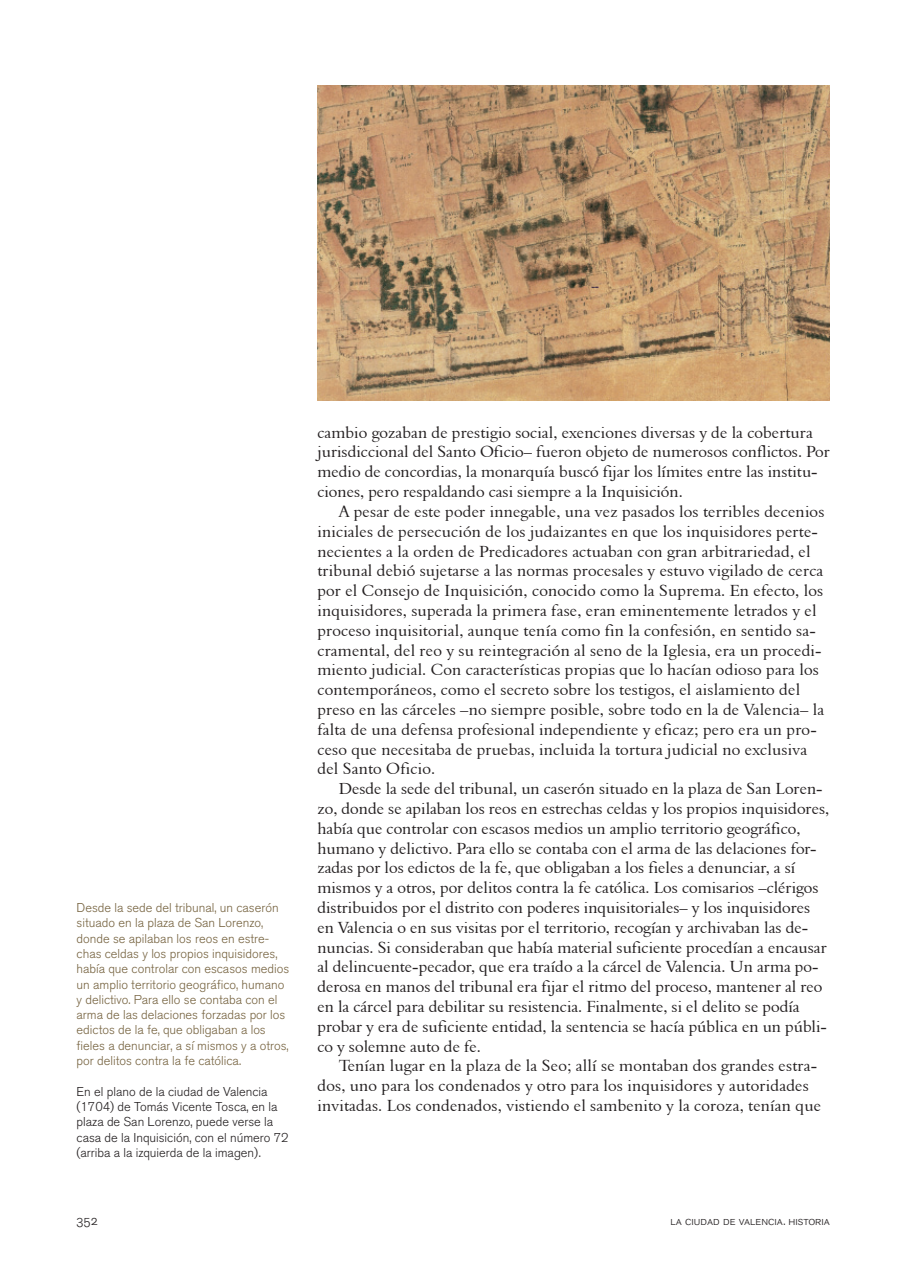
<style>
.page{position:relative;width:915px;height:1276px;background:#fff}
.page>*{position:absolute;margin:0;border:0;box-sizing:border-box;transform-origin:0 0}
.TEXTO{font:16.5px/19.8px "Aldine 401 BT Roman A";letter-spacing:.005em;color:#231f20}
.t1{font:13.5px "Akzidenz Grotesk BQ Light SC";color:#231f20}
.DESTACADOS{font:300 12.75px/15.3px "Akzidenz Grotesk BQ";color:#766340}
.t2{font:300 12.75px/15.3px "Akzidenz Grotesk BQ";color:#231f20}
.t3{font:12px "Akzidenz Grotesk BQ Light SC";color:#231f20}
</style>
<div class="page">
<img style="left:317px;top:85px;width:512px;height:315px">
<p class="DESTACADOS" style="left:77px;top:900px;width:214px">Desde la sede del tribunal, un caserón situado en la plaza de San Lorenzo, donde se apilaban los reos en estre&shy;chas celdas y los propios inquisidores, había que controlar con escasos medios un amplio territorio geográfico, humano y delictivo. Para ello se contaba con el arma de las delaciones forzadas por los edictos de la fe, que obligaban a los fieles a denunciar, a sí mismos y a otros, por delitos contra la fe católica.</p>
<p class="t2" style="left:77px;top:1084px;width:213px">En el plano de la ciudad de Valencia (1704) de Tomás Vicente Tosca, en la plaza de San Lorenzo, puede verse la casa de la Inquisición, con el número 72 (arriba a la izquierda de la imagen).</p>
<p class="TEXTO" style="left:317px;top:422px;width:513px">cambio gozaban de prestigio social, exenciones diversas y de la cobertura jurisdiccional del Santo Oficio– fueron objeto de numerosos conflictos. Por medio de concordias, la monarquía buscó fijar los límites entre las institu&shy;ciones, pero respaldando casi siempre a la Inquisición.</p>
<p class="TEXTO" style="left:317px;top:501px;width:508px;text-indent:21px">A pesar de este poder innegable, una vez pasados los terribles decenios iniciales de persecución de los judaizantes en que los inquisidores perte&shy;necientes a la orden de Predicadores actuaban con gran arbitrariedad, el tribunal debió sujetarse a las normas procesales y estuvo vigilado de cerca por el Consejo de Inquisición, conocido como la Suprema. En efecto, los inquisidores, superada la primera fase, eran eminentemente letrados y el proceso inquisitorial, aunque tenía como fin la confesión, en sentido sa&shy;cramental, del reo y su reintegración al seno de la Iglesia, era un procedi&shy;miento judicial. Con características propias que lo hacían odioso para los contemporáneos, como el secreto sobre los testigos, el aislamiento del preso en las cárceles –no siempre posible, sobre todo en la de Valencia– la falta de una defensa profesional independiente y eficaz; pero era un pro&shy;ceso que necesitaba de pruebas, incluida la tortura judicial no exclusiva del Santo Oficio.</p>
<p class="TEXTO" style="left:317px;top:778px;width:513px;text-indent:21px">Desde la sede del tribunal, un caserón situado en la plaza de San Loren&shy;zo, donde se apilaban los reos en estrechas celdas y los propios inquisidores, había que controlar con escasos medios un amplio territorio geográfico, humano y delictivo. Para ello se contaba con el arma de las delaciones for&shy;zadas por los edictos de la fe, que obligaban a los fieles a denunciar, a sí mismos y a otros, por delitos contra la fe católica. Los comisarios –clérigos distribuidos por el distrito con poderes inquisitoriales– y los inquisidores en Valencia o en sus visitas por el territorio, recogían y archivaban las de&shy;nuncias. Si consideraban que había material suficiente procedían a encausar al delincuente-pecador, que era traído a la cárcel de Valencia. Un arma po&shy;derosa en manos del tribunal era fijar el ritmo del proceso, mantener al reo en la cárcel para debilitar su resistencia. Finalmente, si el delito se podía probar y era de suficiente entidad, la sentencia se hacía pública en un públi&shy;co y solemne auto de fe.</p>
<p class="TEXTO" style="left:317px;top:1055px;width:505px;text-indent:21px">Tenían lugar en la plaza de la Seo; allí se montaban dos grandes estra&shy;dos, uno para los condenados y otro para los inquisidores y autoridades invitadas. Los condenados, vistiendo el sambenito y la coroza, tenían que</p>
<p class="t1" style="left:77px;top:1212px;width:23px">352</p>
<p class="t3" style="left:670px;top:1213px;width:161px">la ciudad de valencia. historia</p>
</div>
